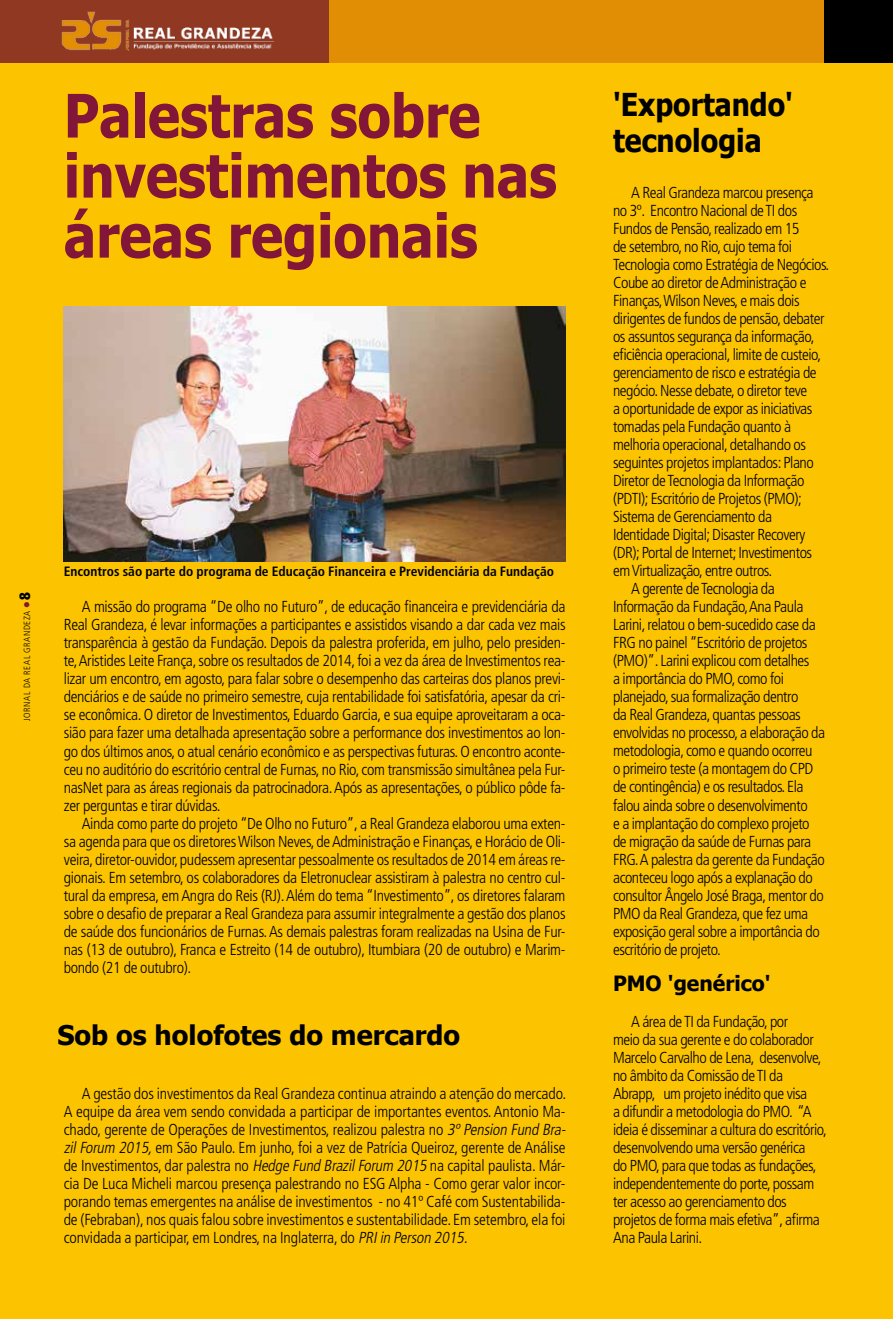
<style>
.page{position:relative;width:893px;height:1319px;background:#fff}
.page>*{position:absolute;margin:0;border:0;box-sizing:border-box;transform-origin:0 0}
.t1{font:700 60px/60px "Tahoma";color:#811639;scale:.9 1}
.t2{font:700 31.5px/36px "Tahoma";color:#000;scale:.9 1}
.t3{font:700 27px "Tahoma";color:#000}
.t4{font:700 21px "Tahoma";color:#000}
.t5{font:300 condensed 15.9px/18px "Frutiger";letter-spacing:-.03em;color:#000;text-align:justify}
.t6{font:300 condensed 15.9px/18px "Frutiger";letter-spacing:-.01em;color:#000}
.t7{font:700 condensed 13.5px "Frutiger";color:#000}
.t8{font:300 condensed 9px "Frutiger";letter-spacing:.06em;color:#000}
.s1{color:#811639}
.s2{font-weight:900;font-size:15px}
.s3{font-style:italic}
</style>
<div class="page">
<div style="left:328px;top:0;width:496px;height:63px;background:#e28e04"></div>
<div style="left:824px;top:0;width:69px;height:64px;background:#000"></div>
<div style="left:0;top:0;width:328px;height:63px;background:#903822"></div>
<img style="left:125px;top:20px;width:149px;height:30px">
<img style="left:61px;top:11px;width:61px;height:39px">
<div style="left:0;top:63px;width:893px;height:1255px;background:#fcc400"></div>
<img style="left:64px;top:306px;width:502px;height:255px">
<p class="t8" style="left:22px;top:720px;width:130px;rotate:-90deg">Jornal da Real Grandeza <span class="s1">●</span><span class="s2">8</span></p>
<h1 class="t1" style="left:64px;top:88px;width:549px">Palestras sobre investimentos nas áreas regionais</h1>
<h2 class="t2" style="left:613px;top:87px;width:202px">'Exportando' tecnologia</h2>
<p class="t5" style="left:631px;top:184px;width:184px">A Real Grandeza marcou presença</p>
<p class="t5" style="left:613px;top:202px;width:186px">no 3º. Encontro Nacional de TI dos</p>
<p class="t5" style="left:613px;top:220px;width:188px">Fundos de Pensão, realizado em 15</p>
<p class="t5" style="left:613px;top:238px;width:180px">de setembro, no Rio, cujo tema foi</p>
<p class="t5" style="left:613px;top:256px;width:218px">Tecnologia como Estratégia de N egócios.</p>
<p class="t5" style="left:613px;top:274px;width:195px">Coube ao diretor de Administração e</p>
<p class="t5" style="left:613px;top:292px;width:188px">Finanças, Wilson Neves, e mais dois</p>
<p class="t5" style="left:613px;top:310px;width:213px">dirigentes de fundos de pensão, debater</p>
<p class="t5" style="left:613px;top:328px;width:203px">os assuntos segurança da informação,</p>
<p class="t5" style="left:613px;top:346px;width:210px">eficiência operacional, limite de custeio,</p>
<p class="t5" style="left:613px;top:364px;width:205px">gerenciamento de risco e estratégia de</p>
<p class="t5" style="left:613px;top:382px;width:196px">negócio. N esse debate, o diretor teve</p>
<p class="t5" style="left:613px;top:400px;width:201px">a oportunidade de expor as iniciativas</p>
<p class="t5" style="left:613px;top:418px;width:180px">tomadas pela Fundação quanto à</p>
<p class="t5" style="left:613px;top:436px;width:194px">melhoria operacional, detalhando os</p>
<p class="t5" style="left:613px;top:454px;width:202px">seguintes projetos implantados: Plano</p>
<p class="t5" style="left:613px;top:472px;width:193px">Diretor de Tecnologia da Informação</p>
<p class="t5" style="left:613px;top:490px;width:190px">(PDTI); Escritório de Projetos (PMO);</p>
<p class="t5" style="left:613px;top:508px;width:161px">Sistema de Gerenciamento da</p>
<p class="t5" style="left:613px;top:526px;width:194px">Identidade Digital; Disaster Recovery</p>
<p class="t5" style="left:613px;top:544px;width:201px">(DR); Portal de Internet; Investimentos</p>
<p class="t5" style="left:613px;top:562px;width:161px">em Virtualização, entre outros.</p>
<p class="t5" style="left:631px;top:580px;width:145px">A gerente de Tecnologia da</p>
<p class="t5" style="left:613px;top:598px;width:192px">Informação da Fundação, Ana Paula</p>
<p class="t5" style="left:613px;top:616px;width:204px">Larini, relatou o bem-sucedido case da</p>
<p class="t5" style="left:613px;top:634px;width:196px">FRG no painel “Escritório de projetos</p>
<p class="t5" style="left:613px;top:652px;width:198px">(PMO)”. Larini explicou com detalhes</p>
<p class="t5" style="left:613px;top:670px;width:172px">a importância do PMO, como foi</p>
<p class="t5" style="left:613px;top:688px;width:187px">planejado, sua formalização dentro</p>
<p class="t5" style="left:613px;top:706px;width:189px">da Real Grandeza, quantas pessoas</p>
<p class="t5" style="left:613px;top:724px;width:214px">envolvidas no processo, a elaboração da</p>
<p class="t5" style="left:613px;top:742px;width:201px">metodologia, como e quando ocorreu</p>
<p class="t5" style="left:613px;top:760px;width:200px">o primeiro teste (a montagem do CPD</p>
<p class="t5" style="left:613px;top:778px;width:192px">de contingência) e os resultados. Ela</p>
<p class="t5" style="left:613px;top:796px;width:196px">falou ainda sobre o desenvolvimento</p>
<p class="t5" style="left:613px;top:814px;width:198px">e a implantação do complexo projeto</p>
<p class="t5" style="left:613px;top:832px;width:200px">de migração da saúde de Furnas para</p>
<p class="t5" style="left:613px;top:850px;width:213px">FRG. A palestra da gerente da Fundação</p>
<p class="t5" style="left:613px;top:868px;width:201px">aconteceu logo após a explanação do</p>
<p class="t5" style="left:613px;top:886px;width:212px">consultor Ângelo José Braga, mentor do</p>
<p class="t5" style="left:613px;top:904px;width:197px">PMO da Real Grandeza, que fez uma</p>
<p class="t5" style="left:613px;top:922px;width:208px">exposição geral sobre a importância do</p>
<p class="t5" style="left:613px;top:940px;width:109px">escritório de projeto.</p>
<h3 class="t4" style="left:613px;top:968px;width:159px">PMO 'genérico'</h3>
<p class="t5" style="left:613px;top:1012px;width:215px;text-align:left;text-indent:18px">A área de TI da Fundação, por<br>meio da sua gerente e do colaborador Marcelo Carvalho de Lena, desenvolve, no âmbito da Comissão de TI da Abrapp, um projeto inédito que visa<br>a difundir a metodologia do PMO. “A ideia é disseminar a cultura do escritório, desenvolvendo uma versão genérica<br>do PMO, para que todas as fundações, independentemente do porte, possam ter acesso ao gerenciamento dos projetos de forma mais efetiva”, afirma Ana Paula Larini.</p>
<p class="t7" style="left:64px;top:563px;width:492px">Encontros são parte do programa de Educação Financeira e Previdenciária da Fundação</p>
<p class="t5" style="left:64px;top:598px;width:503px;text-indent:18px">A missão do programa “De olho no Futuro”, de educação financeira e previdenciária da Real Grandeza, é levar informações a participantes e assistidos visando a dar cada vez mais transparência à gestão da Fundação. Depois da palestra proferida, em julho, pelo presiden&shy;te, Aristides Leite França, sobre os resultados de 2014, foi a vez da área de Investimentos rea&shy;lizar um encontro, em agosto, para falar sobre o desempenho das carteiras dos planos previ&shy;denciários e de saúde no primeiro semestre, cuja rentabilidade foi satisfatória, apesar da cri&shy;se econômica. O diretor de Investimentos, Eduardo Garcia, e sua equipe aproveitaram a oca&shy;sião para fazer uma detalhada apresentação sobre a performance dos investimentos ao lon&shy;go dos últimos anos, o atual cenário econômico e as perspectivas futuras. O encontro aconte&shy;ceu no auditório do escritório central de Furnas, no Rio, com transmissão simultânea pela Fur&shy;nasNet para as áreas regionais da patrocinadora. Após as apresentações, o público pôde fa&shy;zer perguntas e tirar dúvidas.</p>
<p class="t5" style="left:64px;top:814px;width:503px;text-indent:18px">Ainda como parte do projeto “De Olho no Futuro”, a Real Grandeza elaborou uma exten&shy;sa agenda para que os diretores Wilson Neves, de Administração e Finanças, e Horácio de Oli&shy;veira, diretor-ouvidor, pudessem apresentar pessoalmente os resultados de 2014 em áreas re&shy;gionais. Em setembro, os colaboradores da Eletronuclear assistiram à palestra no centro cul&shy;tural da empresa, em Angra do Reis (RJ). Além do tema “Investimento”, os diretores falaram sobre o desafio de preparar a Real Grandeza para assumir integralmente a gestão dos planos de saúde dos funcionários de Furnas. As demais palestras foram realizadas na Usina de Fur&shy;nas (13 de outubro), Franca e Estreito (14 de outubro), Itumbiara (20 de outubro) e Marim&shy;bondo (21 de outubro).</p>
<h3 class="t3" style="left:57px;top:1015px;width:404px">Sob os holofotes do mercardo</h3>
<p class="t6" style="left:64px;top:1084px;width:507px;text-indent:18px">A gestão dos investimentos da Real Grandeza continua atraindo a atenção do mercado.<br>A equipe da área vem sendo convidada a participar de importantes eventos. Antonio Ma&shy;chado, gerente de Operações de Investimentos, realizou palestra no <span class="s3">3ºPension Fund Bra&shy;zilForum 2015,</span>em São Paulo. Em junho, foi a vez de Patrícia Queiroz, gerente de Análise de Investimentos, dar palestra no <span class="s3">Hedge Fund BrazilForum 2015</span> na capital paulista. Már&shy;cia De Luca Micheli marcou presença palestrando no ESG Alpha - Como gerar valor incor&shy;porando temas emergentes na análise de investimentos - no 41º Café com Sustentabilida&shy;de (Febraban), nos quais falou sobre investimentos e sustentabilidade. Em setembro, ela foi convidada a participar, em Londres, na Inglaterra, do <span class="s3">PRIin Person 2015.</span></p>
</div>
